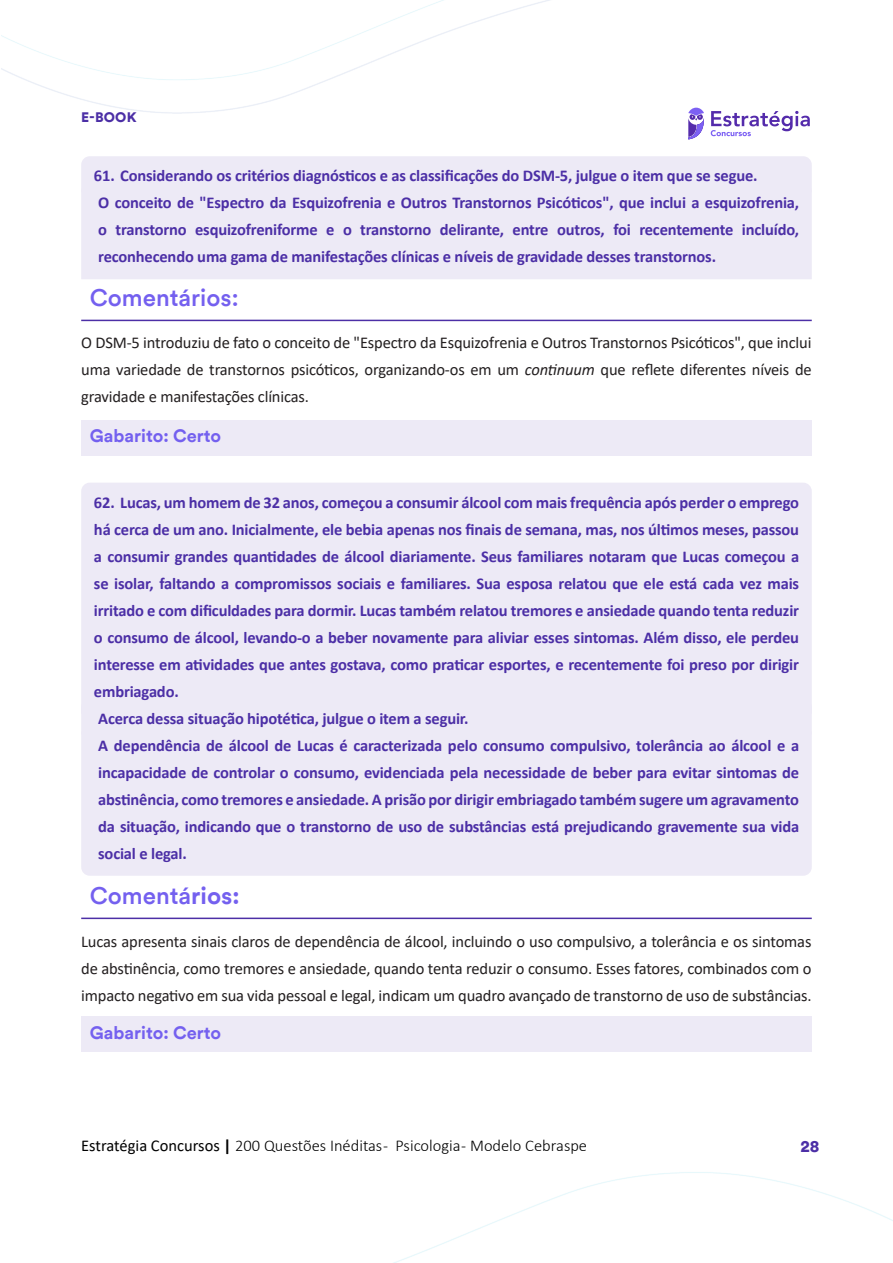
<style>
.page{position:relative;width:893px;height:1263px;background:#fff}
.page>*{position:absolute;margin:0;border:0;box-sizing:border-box;transform-origin:0 0}
.t1{font:500 24px "Circular XXTT";color:#7460ef}
.t2{font:700 18px "Circular XXTT";color:#7460ef}
.t3{font:700 16.5px/27px "Calibri";letter-spacing:-.01em;color:#4c2fa6}
.t4{font:16.5px/27px "Calibri";letter-spacing:-.01em;color:#231f20;text-align:justify}
.t5{font:300 16.5px "Calibri";color:#000}
.t6{font:900 16.5px "Circular XXTT";color:#4c2fa6}
.t7{font:900 13.8px "Circular XXTT";color:#4c2fa6}
.s1{font-style:italic}
.s2{font-weight:700}
.s3{font-weight:400}
</style>
<div class="page">
<img style="left:2px;top:0;width:795px;height:140px">
<div style="left:81px;top:156px;width:731px;height:42px;background:#edeaf6;border-radius:9px"></div>
<div style="left:81px;top:192px;width:731px;height:87px;background:#edeaf6"></div>
<hr style="left:81px;top:320px;width:731px;height:1px;background:#4c2fa6">
<div style="left:81px;top:420px;width:731px;height:35px;background:#edeaf6"></div>
<div style="left:81px;top:483px;width:731px;height:222px;background:#edeaf6"></div>
<div style="left:81px;top:699px;width:731px;height:42px;background:#edeaf6;border-radius:9px"></div>
<div style="left:81px;top:726px;width:731px;height:150px;background:#edeaf6;border-radius:9px"></div>
<hr style="left:81px;top:917px;width:731px;height:2px;background:#4c2fa6">
<div style="left:81px;top:1017px;width:731px;height:35px;background:#edeaf6"></div>
<svg style="left:688px;top:108px;width:16px;height:31px"></svg>
<svg style="left:711px;top:111px;width:99px;height:25px"></svg>
<p class="t7" style="left:81px;top:108px;width:57px">E-BOOK</p>
<p class="t3" style="left:94px;top:162px;width:707px">61. Considerando os critérios diagnósticos e as classificações do DSM-5, julgue o item que se segue.<br>O conceito de "Espectro da Esquizofrenia e Outros Transtornos Psicóticos", que inclui a esquizofrenia, o transtorno esquizofreniforme e o transtorno delirante, entre outros, foi recentemente incluído, reconhecendo uma gama de manifestações clínicas e níveis de gravidade desses transtornos.</p>
<h1 class="t1" style="left:90px;top:281px;width:150px">Comentários:</h1>
<p class="t4" style="left:81px;top:328px;width:732px">O DSM-5 introduziu de fato o conceito de "Espectro da Esquizofrenia e Outros Transtornos Psicóticos", que inclui uma variedade de transtornos psicóticos, organizando-os em um <span class="s1">continuum</span> que reflete diferentes níveis de gravidade e manifestações clínicas.</p>
<p class="t2" style="left:90px;top:424px;width:133px">Gabarito: Certo</p>
<p class="t3" style="left:94px;top:489px;width:707px">62. Lucas, um homem de 32 anos, começou a consumir álcool com mais frequência após perder o emprego há cerca de um ano. Inicialmente, ele bebia apenas nos finais de semana, mas, nos últimos meses, passou a consumir grandes quantidades de álcool diariamente. Seus familiares notaram que Lucas começou a se isolar, faltando a compromissos sociais e familiares. Sua esposa relatou que ele está cada vez mais irritado e com dificuldades para dormir. Lucas também relatou tremores e ansiedade quando tenta reduzir o consumo de álcool, levando-o a beber novamente para aliviar esses sintomas. Além disso, ele perdeu interesse em atividades que antes gostava, como praticar esportes, e recentemente foi preso por dirigir embriagado.<br>Acerca dessa situação hipotética, julgue o item a seguir.<br>A dependência de álcool de Lucas é caracterizada pelo consumo compulsivo, tolerância ao álcool e a incapacidade de controlar o consumo, evidenciada pela necessidade de beber para evitar sintomas de abstinência, como tremores e ansiedade. A prisão por dirigir embriagado também sugere um agravamento da situação, indicando que o transtorno de uso de substâncias está prejudicando gravemente sua vida social e legal.</p>
<h1 class="t1" style="left:90px;top:879px;width:151px">Comentá<span class="s2">rios:</span></h1>
<p class="t4" style="left:81px;top:928px;width:732px">Lucas apresenta sinais claros de dependência de álcool, incluindo o uso compulsivo, a tolerância e os sintomas de abstinência, como tremores e ansiedade, quando tenta reduzir o consumo. Esses fatores, combinados com o impacto negativo em sua vida pessoal e legal, indicam um quadro avançado de transtorno de uso de substâncias.</p>
<p class="t2" style="left:90px;top:1020px;width:133px">Gabarito: Certo</p>
<p class="t5" style="left:81px;top:1135px;width:507px"><span class="s3">Estratégia Concursos</span> <span class="s2">|</span> 200 Questões Inéditas - Psicologia - Modelo Cebraspe</p>
<p class="t6" style="left:800px;top:1135px;width:21px">28</p>
</div>
